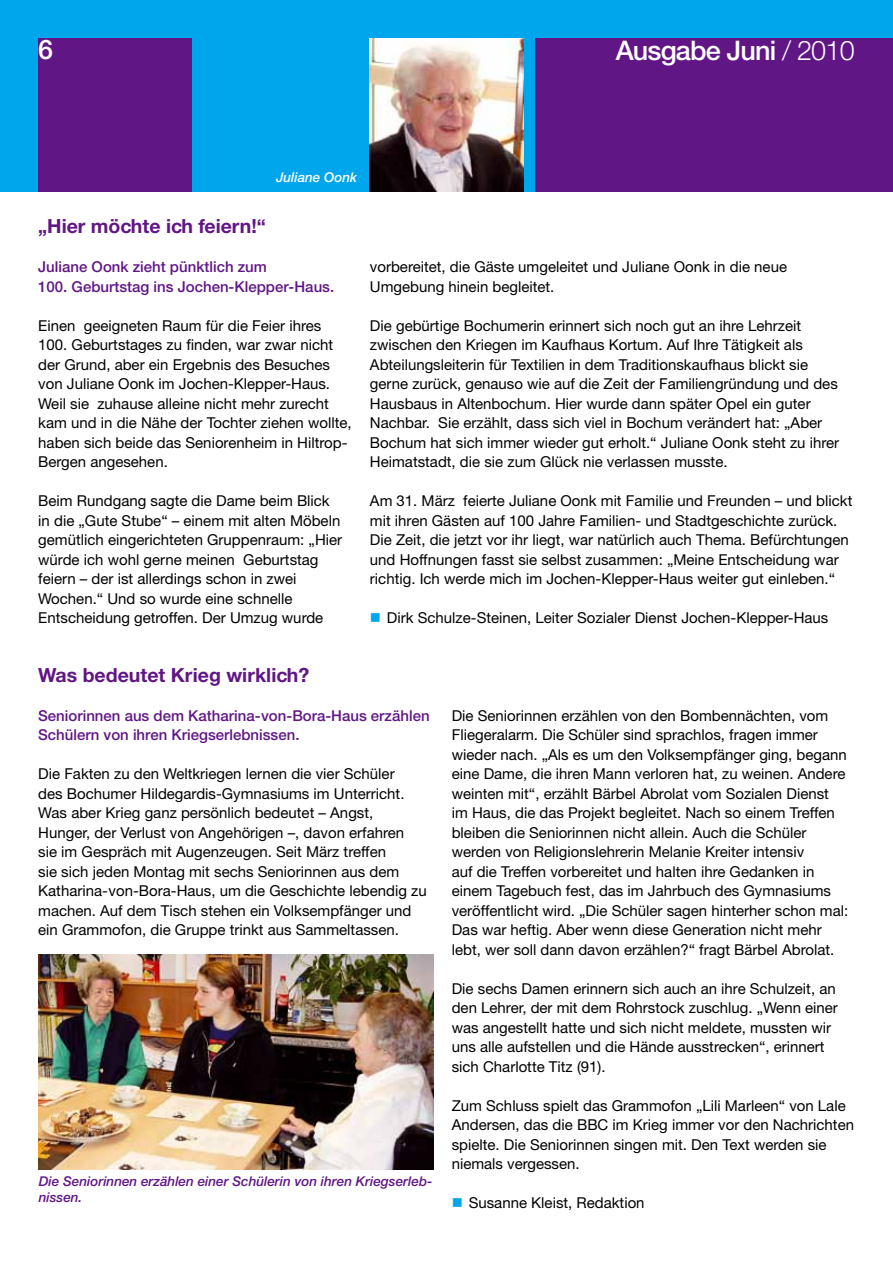
<style>
.page{position:relative;width:893px;height:1263px;background:#fff}
.page>*{position:absolute;margin:0;border:0;box-sizing:border-box;transform-origin:0 0}
.t1{font:500 27px "Helvetica Neue";letter-spacing:-.03em;color:#fff}
.t2{font:700 19.5px "Helvetica Neue CE";color:#611685}
.t3{font:15px/19.5px "Helvetica Neue";color:#000}
.t4{font:500 15px/19.5px "Helvetica Neue";color:#611685}
.t5{font:italic 500 13.5px/16.2px "Helvetica Neue";color:#611685}
.t6{font:italic 500 13.5px "Helvetica Neue";color:#fff}
.s1{font-weight:300}
</style>
<div class="page">
<div style="left:0;top:0;width:893px;height:191px;background:#00a6eb"></div>
<div style="left:536px;top:38px;width:357px;height:153px;background:#611685"></div>
<img style="left:370px;top:38px;width:153px;height:153px">
<img style="left:38px;top:955px;width:396px;height:214px">
<div style="left:38px;top:38px;width:153px;height:153px;background:#611685"></div>
<h1 class="t1" style="left:38px;top:34px;width:17px">6</h1>
<h1 class="t1" style="left:616px;top:34px;width:241px">Ausgabe Juni <span class="s1">/ 2010</span></h1>
<p class="t6" style="left:276px;top:169px;width:83px">Juliane Oonk</p>
<h2 class="t2" style="left:38px;top:214px;width:229px">„Hier möchte ich feiern!“</h2>
<p class="t4" style="left:38px;top:257px;width:297px">Juliane Oonk zieht pünktlich zum<br>100. Geburtstag ins Jochen-Klepper-Haus.</p>
<p class="t3" style="left:38px;top:315px;width:315px">Einen geeigneten Raum für die Feier ihres 100. Geburtstages zu finden, war zwar nicht der Grund, aber ein Ergebnis des Besuches von Juliane Oonk im Jochen-Klepper-Haus.<br>Weil sie zuhause alleine nicht mehr zurecht kam und in die Nähe der Tochter ziehen wollte, haben sich beide das Seniorenheim in Hiltrop-Bergen angesehen.</p>
<p class="t3" style="left:38px;top:491px;width:305px">Beim Rundgang sagte die Dame beim Blick in die „Gute Stube“ – einem mit alten Möbeln gemütlich eingerichteten Gruppenraum: „Hier würde ich wohl gerne meinen Geburtstag feiern – der ist allerdings schon in zwei Wochen.“ Und so wurde eine schnelle Entscheidung getroffen. Der Umzug wurde</p>
<p class="t3" style="left:370px;top:257px;width:419px">vorbereitet, die Gäste umgeleitet und Juliane Oonk in die neue<br>Umgebung hinein begleitet.</p>
<p class="t3" style="left:370px;top:315px;width:471px">Die gebürtige Bochumerin erinnert sich noch gut an ihre Lehrzeit zwischen den Kriegen im Kaufhaus Kortum. Auf Ihre Tätigkeit als Abteilungsleiterin für Textilien in dem Traditionskaufhaus blickt sie gerne zurück, genauso wie auf die Zeit der Familiengründung und des Hausbaus in Altenbochum. Hier wurde dann später Opel ein guter Nachbar. Sie erzählt, dass sich viel in Bochum verändert hat: „Aber Bochum hat sich immer wieder gut erholt.“ Juliane Oonk steht zu ihrer Heimatstadt, die sie zum Glück nie verlassen musste.</p>
<p class="t3" style="left:370px;top:491px;width:484px">Am 31. März feierte Juliane Oonk mit Familie und Freunden – und blickt mit ihren Gästen auf 100 Jahre Familien- und Stadtgeschichte zurück.<br>Die Zeit, die jetzt vor ihr liegt, war natürlich auch Thema. Befürchtungen und Hoffnungen fasst sie selbst zusammen: „Meine Entscheidung war richtig. Ich werde mich im Jochen-Klepper-Haus weiter gut einleben.“</p>
<p class="t3" style="left:387px;top:608px;width:443px">Dirk Schulze-Steinen, Leiter Sozialer Dienst Jochen-Klepper-Haus</p>
<h2 class="t2" style="left:38px;top:663px;width:272px">Was bedeutet Krieg wirklich?</h2>
<p class="t4" style="left:38px;top:706px;width:393px">Seniorinnen aus dem Katharina-von-Bora-Haus erzählen<br>Schülern von ihren Kriegserlebnissen.</p>
<p class="t3" style="left:38px;top:764px;width:390px">Die Fakten zu den Weltkriegen lernen die vier Schüler<br>des Bochumer Hildegardis-Gymnasiums im Unterricht.<br>Was aber Krieg ganz persönlich bedeutet – Angst, Hunger, der Verlust von Angehörigen –, davon erfahren sie im Gespräch mit Augenzeugen. Seit März treffen<br>sie sich jeden Montag mit sechs Seniorinnen aus dem Katharina-von-Bora-Haus, um die Geschichte lebendig zu machen. Auf dem Tisch stehen ein Volksempfänger und ein Grammofon, die Gruppe trinkt aus Sammeltassen.</p>
<p class="t5" style="left:39px;top:1173px;width:395px">Die Seniorinnen erzählen einer Schülerin von ihren Kriegserleb&shy;nissen.</p>
<p class="t3" style="left:452px;top:705px;width:398px">Die Seniorinnen erzählen von den Bombennächten, vom Fliegeralarm. Die Schüler sind sprachlos, fragen immer wieder nach. „Als es um den Volksempfänger ging, begann eine Dame, die ihren Mann verloren hat, zu weinen. Andere weinten mit“, erzählt Bärbel Abrolat vom Sozialen Dienst im Haus, die das Projekt begleitet. Nach so einem Treffen bleiben die Seniorinnen nicht allein. Auch die Schüler werden von Religionslehrerin Melanie Kreiter intensiv<br>auf die Treffen vorbereitet und halten ihre Gedanken in einem Tagebuch fest, das im Jahrbuch des Gymnasiums veröffentlicht wird. „Die Schüler sagen hinterher schon mal:<br>Das war heftig. Aber wenn diese Generation nicht mehr lebt, wer soll dann davon erzählen?“ fragt Bärbel Abrolat.</p>
<p class="t3" style="left:452px;top:978px;width:388px">Die sechs Damen erinnern sich auch an ihre Schulzeit, an den Lehrer, der mit dem Rohrstock zuschlug. „Wenn einer was angestellt hatte und sich nicht meldete, mussten wir uns alle aufstellen und die Hände ausstrecken“, erinnert sich Charlotte Titz (91).</p>
<p class="t3" style="left:452px;top:1095px;width:404px">Zum Schluss spielt das Grammofon „Lili Marleen“ von Lale Andersen, das die BBC im Krieg immer vor den Nachrichten spielte. Die Seniorinnen singen mit. Den Text werden sie niemals vergessen.</p>
<p class="t3" style="left:469px;top:1193px;width:177px">Susanne Kleist, Redaktion</p>
</div>
